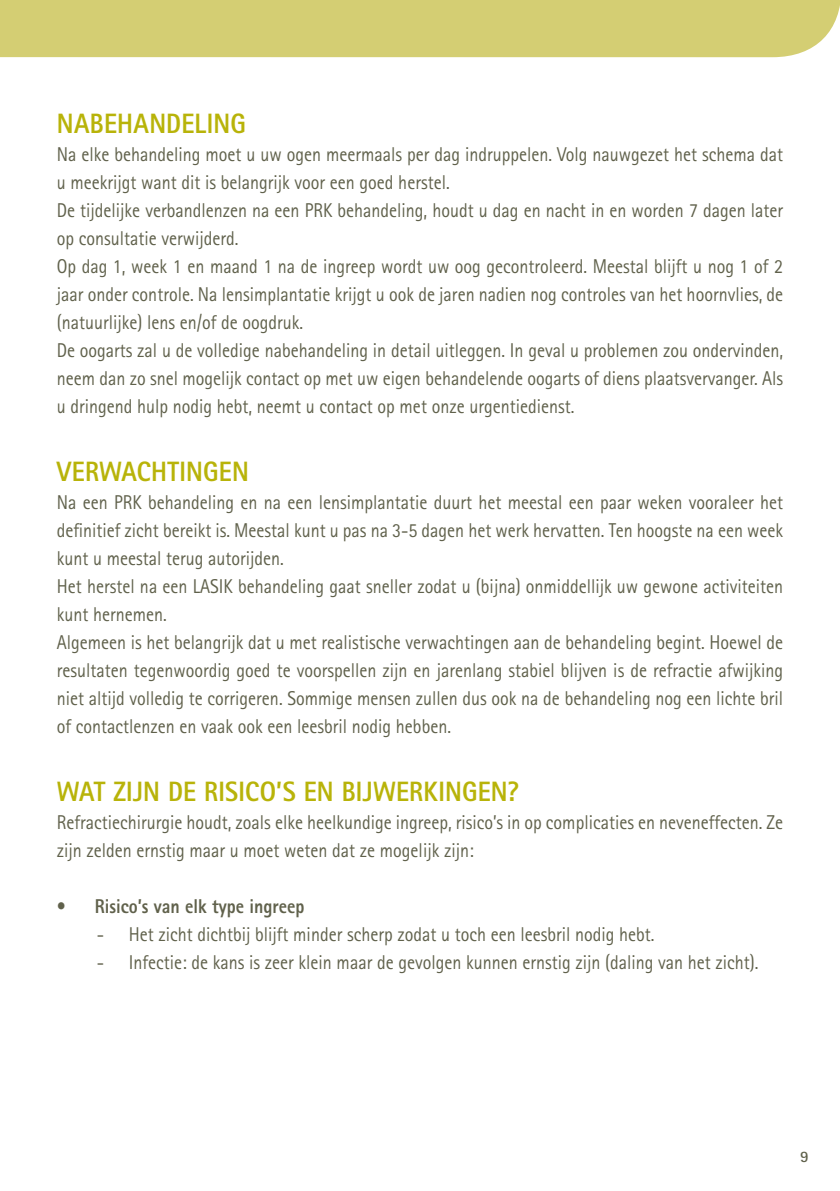
<style>
.page{position:relative;width:840px;height:1191px;background:#fff}
.page>*{position:absolute;margin:0;border:0;box-sizing:border-box;transform-origin:0 0}
.tabel_titel{font:800 28px "Rotis Sans Serif Std";letter-spacing:.005em;color:#b8b309;scale:.9 1}
.tabel_titel-2{font:20px/28px "Rotis Sans Serif Std";color:#60614b;scale:.9 1}
.tabel_titel-3{font:800 20px "Rotis Sans Serif Std";color:#60614b;scale:.9 1}
.t1{font:700 16px "Rotis Sans Serif Std";color:#60614b}
.s1{font-weight:400}
</style>
<div class="page">
<div style="left:0;top:0;width:839px;height:57px;background:#d4ce73"></div>
<p class="tabel_titel" style="left:57px;top:105px;width:211px">NABEHANDELING</p>
<p class="tabel_titel-2" style="left:57px;top:140px;width:808px">Na elke behandeling moet u uw ogen meermaals per dag indruppelen. Volg nauwgezet het schema dat u meekrijgt want dit is belangrijk voor een goed herstel.</p>
<p class="tabel_titel-2" style="left:57px;top:196px;width:808px">De tijdelijke verbandlenzen na een PRK behandeling, houdt u dag en nacht in en worden 7 dagen later op consultatie verwijderd.</p>
<p class="tabel_titel-2" style="left:57px;top:252px;width:808px;text-align:justify">Op dag 1, week 1 en maand 1 na de ingreep wordt uw oog gecontroleerd. Meestal blijft u nog 1 of 2 jaar onder controle. Na lensimplantatie krijgt u ook de jaren nadien nog controles van het hoornvlies, de (natuurlijke) lens en/of de oogdruk.</p>
<p class="tabel_titel-2" style="left:57px;top:336px;width:808px;text-align:justify">De oogarts zal u de volledige nabehandeling in detail uitleggen. In geval u problemen zou ondervinden, neem dan zo snel mogelijk contact op met uw eigen behandelende oogarts of diens plaatsvervanger. Als u dringend hulp nodig hebt, neemt u contact op met onze urgentiedienst.</p>
<p class="tabel_titel" style="left:57px;top:453px;width:215px">VERWACHTINGEN</p>
<p class="tabel_titel-2" style="left:57px;top:488px;width:808px;text-align:justify">Na een PRK behandeling en na een lensimplantatie duurt het meestal een paar weken vooraleer het definitief zicht bereikt is. Meestal kunt u pas na 3-5 dagen het werk hervatten. Ten hoogste na een week kunt u meestal terug autorijden.</p>
<p class="tabel_titel-2" style="left:57px;top:572px;width:808px">Het herstel na een LASIK behandeling gaat sneller zodat u (bijna) onmiddellijk uw gewone activiteiten kunt hernemen.</p>
<p class="tabel_titel-2" style="left:57px;top:628px;width:808px;text-align:justify">Algemeen is het belangrijk dat u met realistische verwachtingen aan de behandeling begint. Hoewel de resultaten tegenwoordig goed te voorspellen zijn en jarenlang stabiel blijven is de refractie afwijking niet altijd volledig te corrigeren. Sommige mensen zullen dus ook na de behandeling nog een lichte bril of contactlenzen en vaak ook een leesbril nodig hebben.</p>
<p class="tabel_titel" style="left:57px;top:773px;width:515px">WAT ZIJN DE RISICO’S EN BIJWERKINGEN?</p>
<p class="tabel_titel-2" style="left:57px;top:808px;width:808px">Refractiechirurgie houdt, zoals elke heelkundige ingreep, risico’s in op complicaties en neveneffecten. Ze zijn zelden ernstig maar u moet weten dat ze mogelijk zijn:</p>
<p class="tabel_titel-3" style="left:57px;top:893px;width:277px"><span class="s1">•</span> Risico’s van elk type ingreep</p>
<p class="tabel_titel-2" style="left:97px;top:920px;width:621px">- Het zicht dichtbij blijft minder scherp zodat u toch een leesbril nodig hebt.</p>
<p class="tabel_titel-2" style="left:97px;top:948px;width:736px">- Infectie: de kans is zeer klein maar de gevolgen kunnen ernstig zijn (daling van het zicht).</p>
<p class="t1" style="left:799px;top:1146px;width:10px">9</p>
</div>
